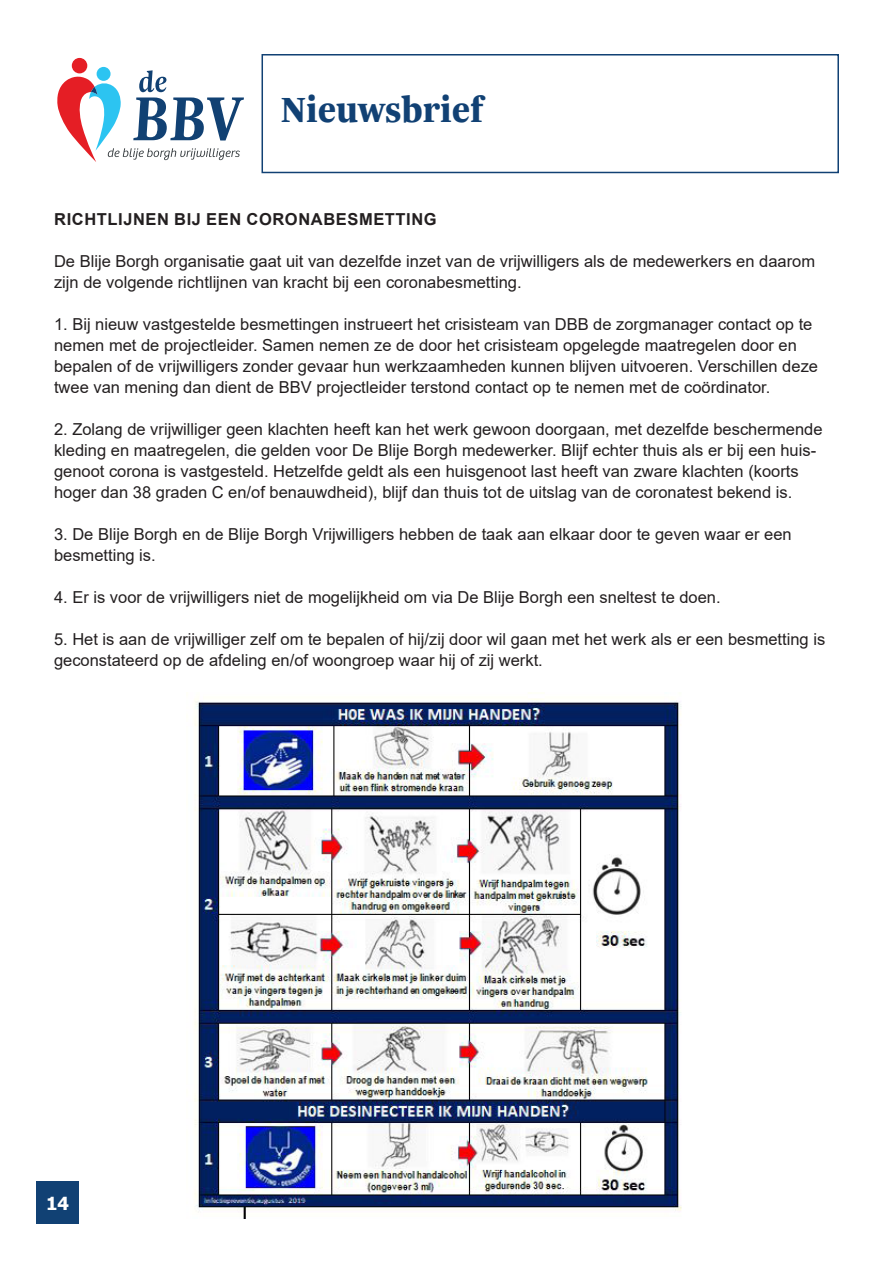
<style>
.page{position:relative;width:893px;height:1263px;background:#fff}
.page>*{position:absolute;margin:0;border:0;box-sizing:border-box;transform-origin:0 0}
.t1{font:800 37.5px "Trola";color:#114174}
.t2{font:700 18px "Tahoma";color:#fff}
.t3{font:16.5px/21px "Arial";color:#231f20}
.t4{font:700 16.5px "Arial";letter-spacing:.035em;color:#231f20}
</style>
<div class="page">
<div style="left:36px;top:1181px;width:43px;height:42px;background:#114174"></div>
<div style="left:97px;top:67px;width:14px;height:14px;background:#2cc4f1;border-radius:50%"></div>
<div style="left:72px;top:58px;width:15px;height:15px;background:#e51e25;border-radius:50%"></div>
<svg style="left:57px;top:70px;width:187px;height:92px"></svg>
<div style="left:261px;top:54px;width:578px;height:119px;border:2px solid #114174"></div>
<img style="left:194px;top:699px;width:488px;height:519px">
<p class="t1" style="left:281px;top:84px;width:204px">Nieuwsbrief</p>
<p class="t4" style="left:54px;top:207px;width:384px">RICHTLIJNEN BIJ EEN CORONABESMETTING</p>
<p class="t3" style="left:54px;top:250px;width:763px">De Blije Borgh organisatie gaat uit van dezelfde inzet van de vrijwilligers als de medewerkers en daarom zijn de volgende richtlijnen van kracht bij een coronabesmetting.</p>
<p class="t3" style="left:54px;top:313px;width:760px">1. Bij nieuw vastgestelde besmettingen instrueert het crisisteam van DBB de zorgmanager contact op te nemen met de projectleider. Samen nemen ze de door het crisisteam opgelegde maatregelen door en</p>
<p class="t3" style="left:54px;top:355px;width:766px">bepalen of de vrijwilligers zonder gevaar hun werkzaamheden kunnen blijven uitvoeren. Verschillen deze twee van mening dan dient de BBV projectleider terstond contact op te nemen met de coördinator.</p>
<p class="t3" style="left:54px;top:418px;width:770px">2. Zolang de vrijwilliger geen klachten heeft kan het werk gewoon doorgaan, met dezelfde beschermende kleding en maatregelen, die gelden voor De Blije Borgh medewerker. Blijf echter thuis als er bij een huis&shy;genoot corona is vastgesteld. Hetzelfde geldt als een huisgenoot last heeft van zware klachten (koorts hoger dan 38 graden C en/of benauwdheid), blijf dan thuis tot de uitslag van de coronatest bekend is.</p>
<p class="t3" style="left:54px;top:523px;width:739px">3. De Blije Borgh en de Blije Borgh Vrijwilligers hebben de taak aan elkaar door te geven waar er een</p>
<p class="t3" style="left:54px;top:544px;width:103px">besmetting is.</p>
<p class="t3" style="left:54px;top:586px;width:668px">4. Er is voor de vrijwilligers niet de mogelijkheid om via De Blije Borgh een sneltest te doen.</p>
<p class="t3" style="left:54px;top:628px;width:773px">5. Het is aan de vrijwilliger zelf om te bepalen of hij/zij door wil gaan met het werk als er een besmetting is geconstateerd op de afdeling en/of woongroep waar hij of zij werkt.</p>
<p class="t2" style="left:46px;top:1190px;width:24px">14</p>
</div>
